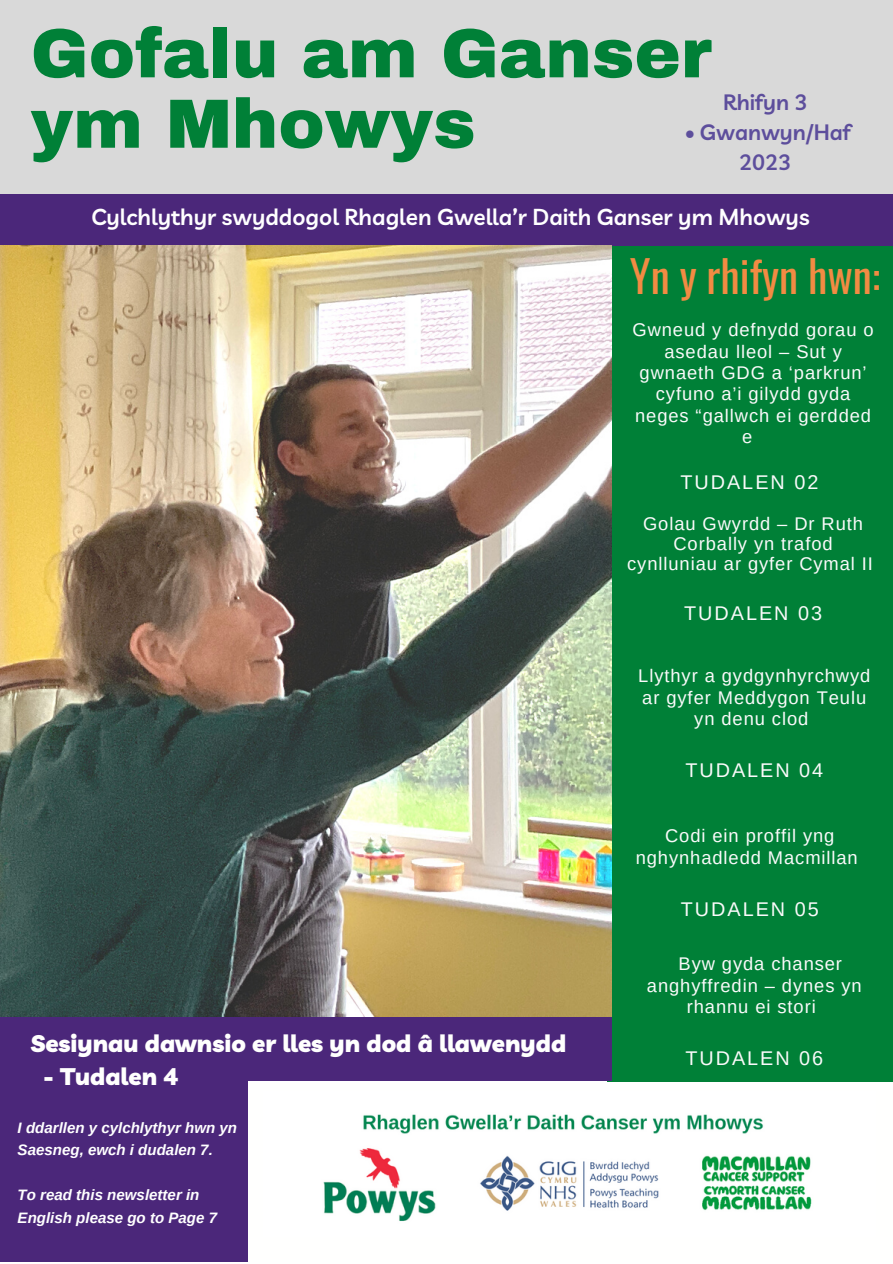
<style>
.page{position:relative;width:893px;height:1264px;background:#fff}
.page>*{position:absolute;margin:0;border:0;box-sizing:border-box;transform-origin:0 0}
.t1{font:900 69.6px/70.3px "Archivo";color:#008037}
.t2{font:43.35px "Oswald";color:#f28b43}
.t3{font:900 24px "Livvic";color:#fffffe}
.t4{font:600 22.5px "Livvic";color:#fff}
.t5{font:600 21.75px/29.8px "Livvic";color:#5d4e9c;text-align:center}
.t6{font:19.8px "Arimo";letter-spacing:.1em;color:#fafafa}
.t7{font:18.3px/21.3px "Arimo";letter-spacing:.05em;color:#fafafa;text-align:center}
.t8{font:italic 700 15px/22.5px "Arimo";color:#fff}
</style>
<div class="page">
<div style="left:606px;top:245px;width:286px;height:836px;background:#008037"></div>
<div style="left:0;top:0;width:892px;height:239px;background:#d9d9d9"></div>
<div style="left:0;top:194px;width:892px;height:51px;background:#4b277a"></div>
<div style="left:0;top:1016px;width:611px;height:64px;background:#4b277a"></div>
<div style="left:0;top:1070px;width:248px;height:191px;background:#4b277a"></div>
<img style="left:0;top:245px;width:611px;height:771px">
<img style="left:323px;top:1114px;width:489px;height:107px">
<p class="t1" style="left:31px;top:19px;width:682px">Gofalu am Ganser ym Mhowys</p>
<p class="t5" style="left:723px;top:87px;width:86px">Rhifyn 3</p>
<p class="t5" style="left:685px;top:117px;width:167px">• Gwanwyn/Haf<br>2023</p>
<p class="t4" style="left:92px;top:203px;width:719px">Cylchlythyr swyddogol Rhaglen Gwella’r Daith Ganser ym Mhowys</p>
<p class="t2" style="left:630px;top:242px;width:252px">Yn y rhifyn hwn:</p>
<p class="t7" style="left:632px;top:319px;width:243px">Gwneud y defnydd gorau o</p>
<p class="t7" style="left:664px;top:340px;width:179px">asedau lleol – Sut y</p>
<p class="t7" style="left:639px;top:362px;width:228px">gwnaeth GDG a ‘parkrun’</p>
<p class="t7" style="left:655px;top:383px;width:196px">cyfuno a’i gilydd gyda</p>
<p class="t7" style="left:635px;top:405px;width:237px">neges “gallwch ei gerdded</p>
<p class="t7" style="left:742px;top:426px;width:12px">e</p>
<p class="t6" style="left:680px;top:471px;width:139px">TUDALEN 02</p>
<p class="t7" style="left:627px;top:513px;width:247px;line-height:20.2px">Golau Gwyrdd – Dr Ruth<br>Corbally yn trafod cynlluniau ar gyfer Cymal II</p>
<p class="t6" style="left:684px;top:602px;width:139px">TUDALEN 03</p>
<p class="t7" style="left:638px;top:665px;width:233px">Llythyr a gydgynhyrchwyd ar gyfer Meddygon Teulu yn denu clod</p>
<p class="t6" style="left:685px;top:759px;width:139px">TUDALEN 04</p>
<p class="t3" style="left:31px;top:1028px;width:537px">Sesiynau dawnsio er lles yn dod â llawenydd</p>
<p class="t3" style="left:43px;top:1060px;width:136px">- Tudalen 4</p>
<p class="t8" style="left:18px;top:1116px;width:221px">I ddarllen y cylchlythyr hwn yn<br>Saesneg, ewch i dudalen 7.</p>
<p class="t8" style="left:18px;top:1183px;width:201px">To read this newsletter in<br>English please go to Page 7</p>
<p class="t7" style="left:635px;top:825px;width:223px">Codi ein proffil yng nghynhadledd Macmillan</p>
<p class="t6" style="left:680px;top:897px;width:139px">TUDALEN 05</p>
<p class="t7" style="left:678px;top:953px;width:165px">Byw gyda chanser</p>
<p class="t7" style="left:646px;top:974px;width:216px">anghyffredin – dynes yn</p>
<p class="t7" style="left:686px;top:995px;width:130px">rhannu ei stori</p>
<p class="t6" style="left:685px;top:1047px;width:139px">TUDALEN 06</p>
</div>
